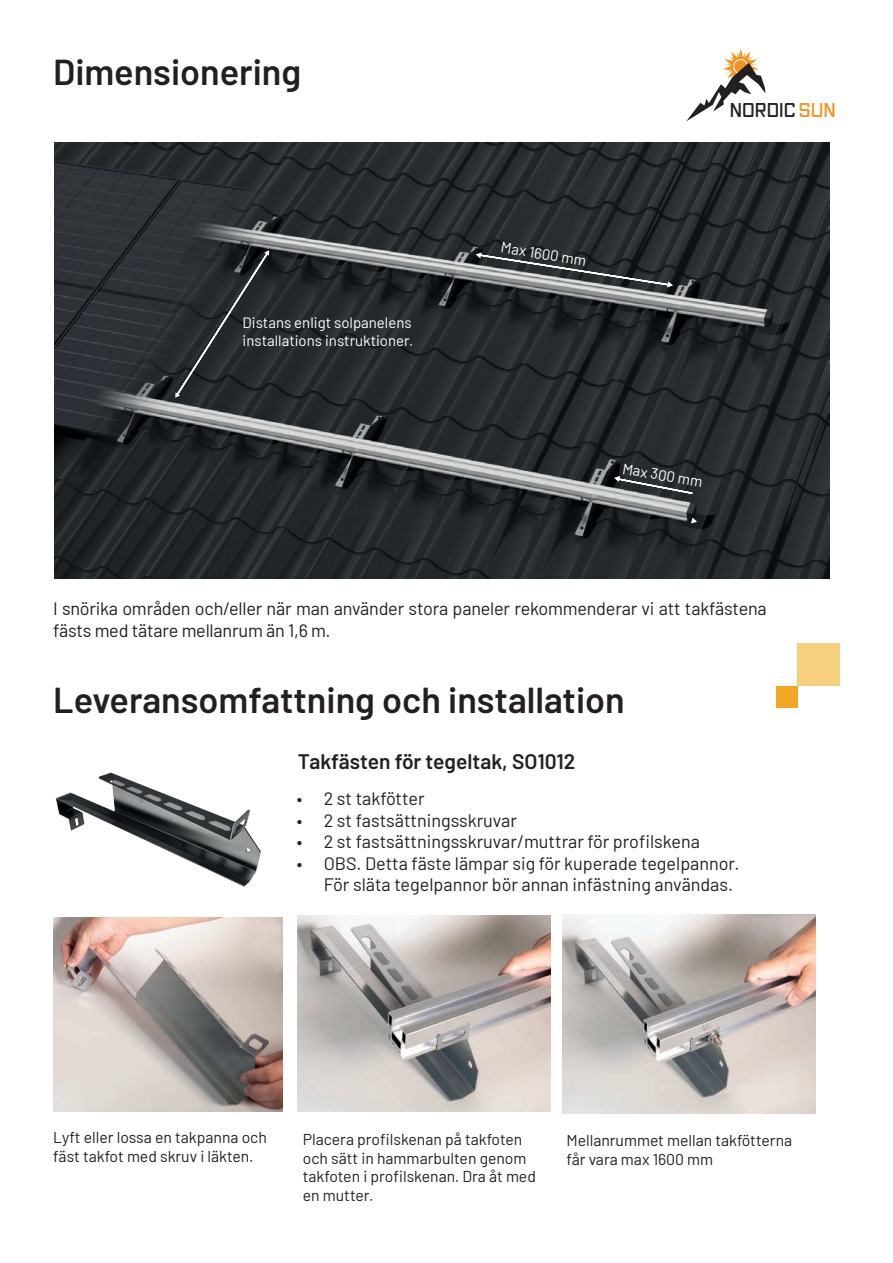
<style>
.page{position:relative;width:893px;height:1263px;background:#fff}
.page>*{position:absolute;margin:0;border:0;box-sizing:border-box;transform-origin:0 0}
.t1{font:600 36px "Barlow";color:#231f20}
.t2{font:600 21px "Barlow";color:#231f20}
.t3{font:600 19.35px "Vox Round";color:#231f20}
.t4{font:18px/21.6px "Barlow";letter-spacing:-.005em;color:#231f20}
.t5{font:15.75px/18.9px "Barlow";color:#231f20}
.t6{font:15px/18px "Barlow";color:#fff}
.s1{color:#f7931d}
</style>
<div class="page">
<img style="left:53px;top:917px;width:229px;height:194px">
<img style="left:297px;top:916px;width:253px;height:196px">
<img style="left:562px;top:914px;width:253px;height:200px">
<img style="left:55px;top:772px;width:206px;height:115px">
<img style="left:54px;top:142px;width:776px;height:437px">
<svg style="left:175px;top:250px;width:94px;height:149px;background:#2b2f32"></svg>
<svg style="left:476px;top:252px;width:197px;height:35px;background:#515456"></svg>
<svg style="left:691px;top:517px;width:6px;height:6px"></svg>
<svg style="left:614px;top:476px;width:80px;height:19px;background:#4b4f51"></svg>
<div style="left:797px;top:643px;width:43px;height:43px;background:#f7d07f"></div>
<div style="left:776px;top:686px;width:21px;height:21px;background:#f3a727"></div>
<svg style="left:686px;top:49px;width:79px;height:72px"></svg>
<h1 class="t1" style="left:53px;top:45px;width:250px">Dimensionering</h1>
<p class="t6" style="left:243px;top:312px;width:172px">Distans enligt solpanelens installations instruktioner.</p>
<p class="t6" style="left:503px;top:236px;width:88px;rotate:10deg">Max 1600 mm</p>
<p class="t3" style="left:730px;top:97px;width:107px">NORDIC <span class="s1">SUN</span></p>
<p class="t6" style="left:624px;top:458px;width:83px;rotate:10deg">Max 300 mm</p>
<p class="t4" style="left:53px;top:597px;width:715px">I snörika områden och/eller när man använder stora paneler rekommenderar vi att takfästena fästs med tätare mellanrum än 1,6 m.</p>
<h1 class="t1" style="left:53px;top:674px;width:573px">Leveransomfattning och installation</h1>
<p class="t2" style="left:298px;top:746px;width:279px">Takfästen för tegeltak, SO1012</p>
<p class="t4" style="left:297px;top:786px;width:129px">• 2 st takfötter</p>
<p class="t4" style="left:297px;top:808px;width:222px">• 2 st fastsättningsskruvar</p>
<p class="t4" style="left:297px;top:829px;width:405px">• 2 st fastsättningsskruvar/muttrar för profilskena</p>
<p class="t4" style="left:324px;top:851px;width:417px;text-indent:-27px">• OBS. Detta fäste lämpar sig för kuperade tegelpannor.<br>För släta tegelpannor bör annan infästning användas.</p>
<p class="t5" style="left:53px;top:1126px;width:215px">Lyft eller lossa en takpanna och fäst takfot med skruv i läkten.</p>
<p class="t5" style="left:303px;top:1128px;width:235px">Placera profilskenan på takfoten och sätt in hammarbulten genom takfoten i profilskenan. Dra åt med en mutter.</p>
<p class="t5" style="left:566px;top:1130px;width:227px">Mellanrummet mellan takfötterna får vara max 1600 mm</p>
</div>
